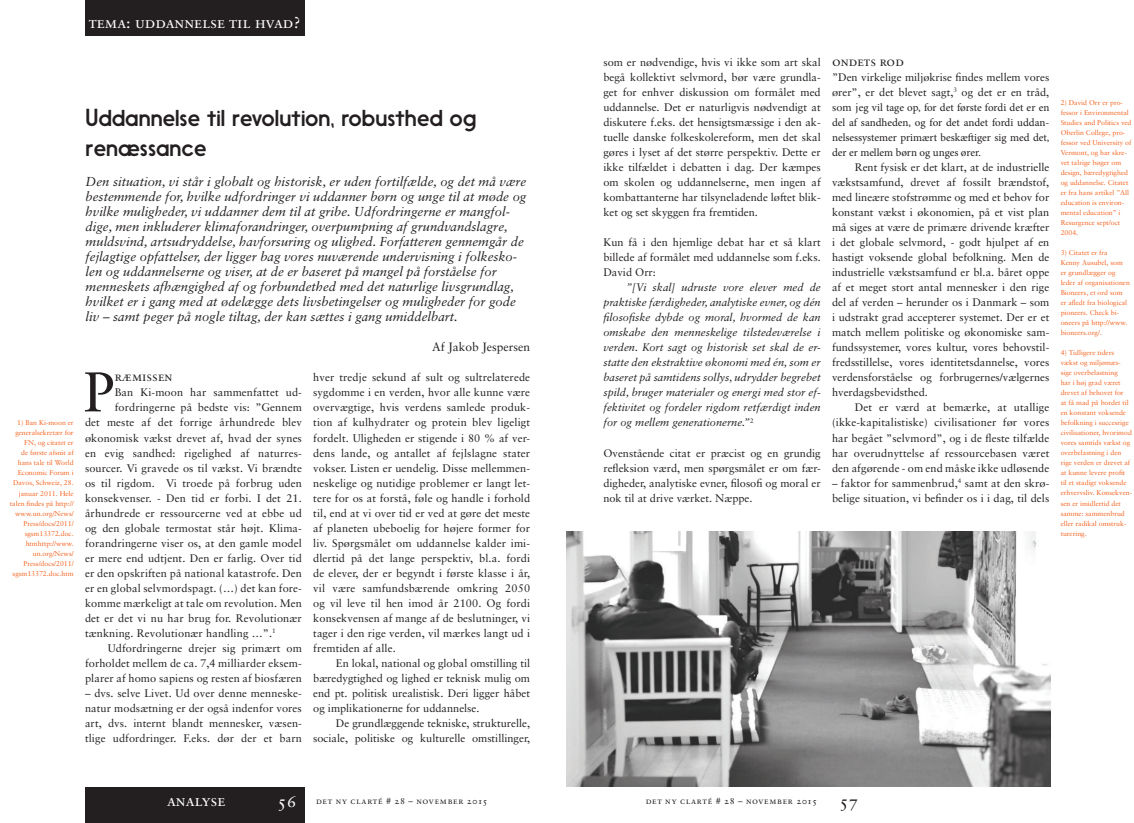
<style>
.page{position:relative;width:1134px;height:823px;background:#fff}
.page>*{position:absolute;margin:0;border:0;box-sizing:border-box;transform-origin:0 0}
.t1{font:56px "Sabon";color:#231f20}
.t2{font:23px/30px "Nanami";color:#231f20}
.t3{font:17px "Sabon Roman SC";color:#231f20}
.t4{font:16px "Sabon Roman SC";color:#fff}
.t5{font:13px/15px "Sabon Italic Os F";color:#231f20}
.t6{font:13px "Sabon Roman SC";color:#231f20}
.t7{font:12px "Sabon";color:#231f20}
.t8{font:11px/15px "Sabon";letter-spacing:.01em;color:#231f20;text-align:justify}
.t9{font:11px/15px "Sabon Italic Os F";color:#231f20;text-align:justify}
.t10{font:11px/15px "Minion Pro";color:#231f20;text-align:justify}
.t11{font:9px "Sabon Roman SC";letter-spacing:.075em;color:#231f20}
.t12{font:7px/10px "Sabon";color:#f36421}
.s1{font-family:"Sabon"}
.s2{font-size:17px;color:#fff}
</style>
<div class="page">
<div style="left:85px;top:786px;width:220px;height:36px;background:#231f20"></div>
<div style="left:85px;top:0;width:220px;height:36px;background:#231f20"></div>
<img style="left:567px;top:531px;width:483px;height:255px">
<h3 class="t4" style="left:89px;top:13px;width:213px">tema: uddannelse til hvad?</h3>
<p class="t12" style="left:10px;top:417px;width:65px;text-align:right">1) Ban Ki-moon er generalsekretær for<br>FN, og citatet er<br>de første afsnit af hans tale til World<br>Economic Forum i<br>Davos, Schweiz, 28. januar 2011. Hele talen findes på http:// www.un.org/News/<br>Press/docs/2011/ sgsm13372.doc. htmhttp://www. un.org/News/<br>Press/docs/2011/ sgsm13372.doc.htm</p>
<h2 class="t2" style="left:86px;top:103px;width:392px">Uddannelse til revolution, robusthed og renæssance</h2>
<p class="t5" style="left:86px;top:174px;width:442px">Den situation, vi står i globalt og historisk, er uden fortilfælde, og det må være bestemmende for, hvilke udfordringer vi uddanner børn og unge til at møde og hvilke muligheder, vi uddanner dem til at gribe. Udfordringerne er mangfol&shy;dige, men inkluderer klimaforandringer, overpumpning af grundvandslagre, muldsvind, artsudryddelse, havforsuring og ulighed. Forfatteren gennemgår de fejlagtige opfattelser, der ligger bag vores nuværende undervisning i folkesko&shy;len og uddannelserne og viser, at de er baseret på mangel på forståelse for menneskets afhængighed af og forbundethed med det naturlige livsgrundlag, hvilket er i gang med at ødelægge dets livsbetingelser og muligheder for gode liv – samt peger på nogle tiltag, der kan sættes i gang umiddelbart.</p>
<p class="t7" style="left:432px;top:340px;width:100px">Af Jakob Jespersen</p>
<h1 class="t1" style="left:84px;top:358px;width:33px">P</h1>
<p class="t6" style="left:115px;top:369px;width:59px">ræmissen</p>
<p class="t8" style="left:313px;top:370px;width:218px">hver tredje sekund af sult og sultrelaterede sygdomme i en verden, hvor alle kunne være overvægtige, hvis verdens samlede produk&shy;tion af kulhydrater og protein blev ligeligt fordelt. Uligheden er stigende i 80 % af ver&shy;dens lande, og antallet af fejlslagne stater vokser. Listen er uendelig. Disse mellemmen&shy;neskelige og nutidige problemer er langt let&shy;tere for os at forstå, føle og handle i forhold til, end at vi over tid er ved at gøre det meste af planeten ubeboelig for højere former for liv. Spørgsmålet om uddannelse kalder imi&shy;dlertid på det lange perspektiv, bl.a. fordi de elever, der er begyndt i første klasse i år, vil være samfundsbærende omkring 2050 og vil leve til hen imod år 2100. Og fordi konsekvensen af mange af de beslutninger, vi tager i den rige verden, vil mærkes langt ud i fremtiden af alle.</p>
<p class="t8" style="left:313px;top:655px;width:218px;text-indent:23px">En lokal, national og global omstilling til bæredygtighed og lighed er teknisk mulig om end pt. politisk urealistisk. Deri ligger håbet og implikationerne for uddannelse.</p>
<p class="t8" style="left:313px;top:715px;width:218px;text-align:right">De grundlæggende tekniske, strukturelle, sociale, politiske og kulturelle omstillinger,</p>
<p class="t8" style="left:115px;top:385px;width:189px">Ban Ki-moon har sammenfattet ud-</p>
<p class="t8" style="left:115px;top:400px;width:189px">fordringerne på bedste vis: ”Gennem</p>
<p class="t8" style="left:85px;top:415px;width:218px">det meste af det forrige århundrede blev</p>
<p class="t8" style="left:85px;top:430px;width:218px">økonomisk vækst drevet af, hvad der synes</p>
<p class="t8" style="left:85px;top:445px;width:218px">en evig sandhed: rigelighed af naturres-</p>
<p class="t8" style="left:85px;top:460px;width:218px">sourcer. Vi gravede os til vækst. Vi brændte</p>
<p class="t8" style="left:85px;top:475px;width:218px">os til rigdom. Vi troede på forbrug uden</p>
<p class="t8" style="left:85px;top:490px;width:218px">konsekvenser. - Den tid er forbi. I det 21.</p>
<p class="t8" style="left:85px;top:505px;width:218px">århundrede er ressourcerne ved at ebbe ud</p>
<p class="t8" style="left:85px;top:520px;width:218px">og den globale termostat står højt. Klima-</p>
<p class="t8" style="left:85px;top:535px;width:218px">forandringerne viser os, at den gamle model</p>
<p class="t8" style="left:85px;top:550px;width:218px">er mere end udtjent. Den er farlig. Over tid</p>
<p class="t8" style="left:85px;top:565px;width:218px">er den opskriften på national katastrofe. Den</p>
<p class="t8" style="left:85px;top:580px;width:218px">er en global selvmordspagt. (…) det kan fore-</p>
<p class="t8" style="left:85px;top:595px;width:218px">komme mærkeligt at tale om revolution. Men</p>
<p class="t8" style="left:85px;top:610px;width:218px">det er det vi nu har brug for. Revolutionær</p>
<p class="t8" style="left:85px;top:625px;width:192px">tænkning. Revolutionær handling …”.<sup>1</sup></p>
<p class="t8" style="left:108px;top:640px;width:196px">Udfordringerne drejer sig primært om</p>
<p class="t8" style="left:85px;top:655px;width:218px">forholdet mellem de ca. 7,4 milliarder eksem-</p>
<p class="t8" style="left:85px;top:670px;width:218px">plarer af homo sapiens og resten af biosfæren</p>
<p class="t8" style="left:85px;top:685px;width:218px">– dvs. selve Livet. Ud over denne menneske&shy;natur modsætning er der også indenfor vores art, dvs. internt blandt mennesker, væsen&shy;tlige udfordringer. F.eks. dør der et barn</p>
<p class="t8" style="left:603px;top:55px;width:219px">som er nødvendige, hvis vi ikke som art skal begå kollektivt selvmord, bør være grundla&shy;get for enhver diskussion om formålet med uddannelse. Det er naturligvis nødvendigt at diskutere f.eks. det hensigtsmæssige i den ak&shy;tuelle danske folkeskolereform, men det skal gøres i lyset af det større perspektiv. Dette er ikke tilfældet i debatten i dag. Der kæmpes om skolen og uddannelserne, men ingen af kombattanterne har tilsyneladende løftet blik&shy;ket og set skyggen fra fremtiden.</p>
<p class="t8" style="left:603px;top:235px;width:219px">Kun få i den hjemlige debat har et så klart billede af formålet med uddannelse som f.eks.<br>David Orr:</p>
<p class="t9" style="left:603px;top:280px;width:219px;text-indent:23px">”[Vi skal] udruste vore elever med de praktiske færdigheder, analytiske evner, og dén filosofiske dybde og moral, hvormed de kan omskabe den menneskelige tilstedeværelse i verden. Kort sagt og historisk set skal de er&shy;statte den ekstraktive økonomi med én, som er baseret på samtidens sollys, udrydder begrebet spild, bruger materialer og energi med stor ef&shy;fektivitet og fordeler rigdom retfærdigt inden for og mellem generationerne.”<sup>2</sup></p>
<p class="t8" style="left:603px;top:445px;width:219px">Ovenstående citat er præcist og en grundig refleksion værd, men spørgsmålet er om fær&shy;digheder, analytiske evner, filosofi og moral er nok til at drive værket. Næppe.</p>
<p class="t6" style="left:832px;top:54px;width:73px">ondets rod</p>
<p class="t8" style="left:832px;top:70px;width:219px">”Den virkelige miljøkrise findes mellem vores ører”, er det blevet sagt,<sup>3</sup> og det er en tråd,</p>
<p class="t10" style="left:832px;top:100px;width:219px"><span class="s1">som je</span>g vil tage op, for det første fordi det er en del af sandheden, og for det andet fordi uddan&shy;nelsessystemer primært beskæftiger sig med det, der er mellem børn og unges ører.</p>
<p class="t8" style="left:832px;top:160px;width:219px;text-indent:23px">Rent fysisk er det klart, at de industrielle vækstsamfund, drevet af fossilt brændstof, med lineære stofstrømme og med et behov for konstant vækst i økonomien, på et vist plan må siges at være de primære drivende kræfter i det globale selvmord, - godt hjulpet af en hastigt voksende global befolkning. Men de industrielle vækstsamfund er bl.a. båret oppe af et meget stort antal mennesker i den rige del af verden – herunder os i Danmark – som i udstrakt grad accepterer systemet. Der er et match mellem politiske og økonomiske sam&shy;fundssystemer, vores kultur, vores behovstil&shy;fredsstillelse, vores identitetsdannelse, vores verdensforståelse og forbrugernes/vælgernes hverdagsbevidsthed.</p>
<p class="t8" style="left:832px;top:400px;width:219px;text-indent:23px">Det er værd at bemærke, at utallige (ikke-kapitalistiske) civilisationer før vores har begået ”selvmord”, og i de fleste tilfælde har overudnyttelse af ressourcebasen været den afgørende - om end måske ikke udløsende</p>
<p class="t8" style="left:832px;top:475px;width:219px">– faktor for sammenbrud,<sup>4</sup> samt at den skrø&shy;belige situation, vi befinder os i i dag, til dels</p>
<p class="t12" style="left:1061px;top:97px;width:72px">2) David Orr er pro&shy;fessor i Environmental<br>Studies and Politics ved<br>Oberlin College, pro&shy;fessor ved University of<br>Vermont, og har skre&shy;vet talrige bøger om design, bæredygtighed og uddannelse. Citatet er fra hans artikel ”All education is environ&shy;mental education” i<br>Resurgence sept/oct<br>2004.</p>
<p class="t12" style="left:1061px;top:247px;width:71px">3) Citatet er fra<br>Kenny Ausubel, som er grundlægger og leder af organisationen<br>Bioneers, et ord som er afledt fra biological pioneers. Check bi&shy;oneers på http://www. bioneers.org/.</p>
<p class="t12" style="left:1061px;top:347px;width:73px">4) Tidligere tiders vækst og miljømæs&shy;sige overbelastning<br>har i høj grad været drevet af behovet for<br>at få mad på bordet til en konstant voksende befolkning i succesrige civilisationer, hvorimod vores samtids vækst og overbelastning i den rige verden er drevet af at kunne levere profit til et stadigt voksende erhvervsliv. Konsekven&shy;sen er imidlertid det samme: sammenbrud eller radikal omstruk&shy;turering.</p>
<h3 class="t4" style="left:167px;top:790px;width:60px">analyse</h3>
<p class="t11" style="left:277px;top:795px;width:212px"><span class="s2">56</span> det ny clarté # 28 – november 2015</p>
<p class="t11" style="left:646px;top:795px;width:173px">det ny clarté # 28 – november 2015</p>
<h3 class="t3" style="left:839px;top:790px;width:21px">57</h3>
</div>
